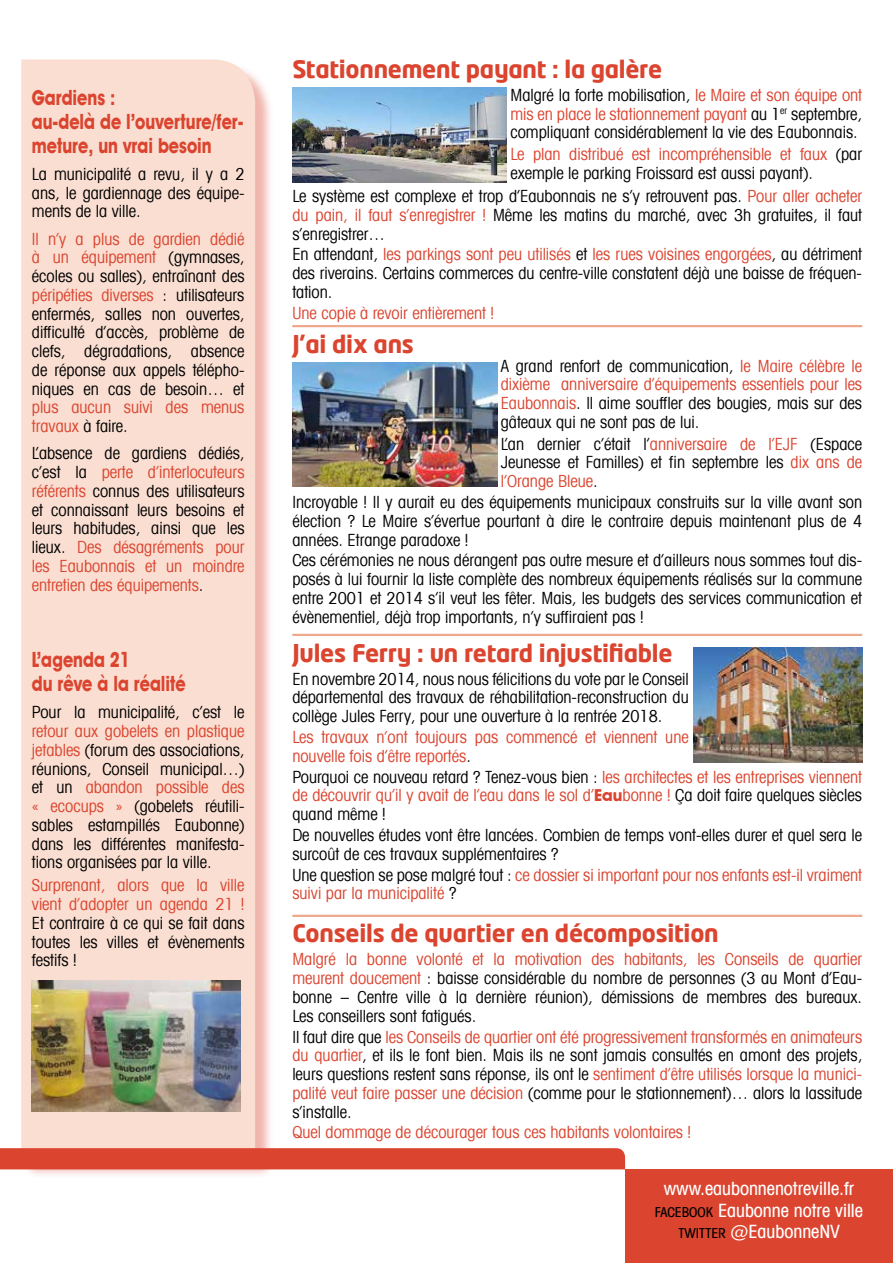
<style>
.page{position:relative;width:893px;height:1263px;background:#fff}
.page>*{position:absolute;margin:0;border:0;box-sizing:border-box;transform-origin:0 0}
.t1{font:700 24px "Neo Tech Std";letter-spacing:-.01em;color:#db442f}
.t2{font:700 21px/24px "Avant Garde IT Cby BT";color:#db442f;scale:.8 1}
.t3{font:500 condensed 18px/21.6px "Avant Garde IT Cby BT";color:#fff;text-align:center}
.t4{font:condensed 16.5px/18.8px "Avant Garde IT Cby BT";color:#000;text-align:justify}
.t5{font:condensed 16.5px/18.8px "Avant Garde IT Cby BT";color:#db442f}
.s1{color:#db442f}
.s2{color:#000}
.s3{font-weight:700;font-stretch:normal}
.s4{font-size:13.5px;color:#000}
</style>
<div class="page">
<div style="left:24px;top:62px;width:250px;height:1116px;background:#db442f;opacity:.4"></div>
<div style="left:21px;top:60px;width:234px;height:1088px;background:#f9ded1"></div>
<div style="left:625px;top:1169px;width:268px;height:94px;background:#db442f"></div>
<div style="left:0;top:1148px;width:625px;height:21px;background:#db442f"></div>
<svg style="left:44px;top:932px;width:38px;height:37px"></svg>
<svg style="left:39px;top:750px;width:39px;height:38px"></svg>
<hr style="left:292px;top:634px;width:570px;height:2px;background:#eea98d">
<hr style="left:292px;top:325px;width:570px;height:2px;background:#eea98d">
<hr style="left:292px;top:915px;width:570px;height:2px;background:#eea98d">
<img style="left:32px;top:981px;width:209px;height:130px">
<img style="left:292px;top:362px;width:205px;height:125px">
<img style="left:292px;top:87px;width:214px;height:96px">
<img style="left:693px;top:647px;width:169px;height:115px">
<p class="t2" style="left:32px;top:85px;width:266px">Gardiens :<br>au-delà de l’ouverture/fer&shy;meture, un vrai besoin</p>
<p class="t4" style="left:32px;top:165px;width:214px">La municipalité a revu, il y a 2 ans, le gardiennage des équipe&shy;ments de la ville.</p>
<p class="t4" style="left:32px;top:229px;width:214px"><span class="s1">Il n’y a plus de gardien dédié à un équipement</span> (gymnases, écoles ou salles), entraînant des <span class="s1">péripéties diverses</span> : utilisateurs enfermés, salles non ouvertes, difficulté d’accès, problème de clefs, dégradations, absence de réponse aux appels télépho&shy;niques en cas de besoin… et</p>
<p class="t5" style="left:32px;top:398px;width:214px">plus aucun suivi des menus travaux <span class="s2">à faire.</span></p>
<p class="t4" style="left:32px;top:444px;width:214px">L’absence de gardiens dédiés, c’est la <span class="s1">perte d’interlocuteurs référents</span> connus des utilisateurs et connaissant leurs besoins et leurs habitudes, ainsi que les lieux. <span class="s1">Des désagréments pour les Eaubonnais et un moindre entretien des équipements</span>.</p>
<p class="t2" style="left:32px;top:647px;width:194px">L’agenda 21<br>du rêve à la réalité</p>
<p class="t4" style="left:32px;top:703px;width:214px">Pour la municipalité, c’est le</p>
<p class="t4" style="left:32px;top:722px;width:214px"><span class="s1">retour aux gobelets en plastique jetables</span> (forum des associations, réunions, Conseil municipal…) et un <span class="s1">abandon possible des « ecocups »</span> (gobelets réutili&shy;sables estampillés Eaubonne) dans les différentes manifesta&shy;tions organisées par la ville.</p>
<p class="t5" style="left:32px;top:876px;width:214px">Surprenant, alors que la ville vient d’adopter un agenda 21 !</p>
<p class="t4" style="left:32px;top:913px;width:214px">Et contraire à ce qui se fait dans toutes les villes et évènements festifs !</p>
<h1 class="t1" style="left:292px;top:54px;width:371px">Stationnement payant : la galère</h1>
<p class="t4" style="left:510px;top:86px;width:353px">Malgré la forte mobilisation, <span class="s1">le Maire et son équipe ont mis en place le stationnement payant</span> au 1<sup>er</sup> septembre, compliquant considérablement la vie des Eaubonnais.</p>
<p class="t4" style="left:510px;top:145px;width:353px"><span class="s1">Le plan distribué est incompréhensible et faux</span> (par exemple le parking Froissard est aussi payant).</p>
<p class="t4" style="left:292px;top:187px;width:571px">Le système est complexe et trop d’Eaubonnais ne s’y retrouvent pas. <span class="s1">Pour aller acheter du pain, il faut s’enregistrer !</span> Même les matins du marché, avec 3h gratuites, il faut s’enregistrer…</p>
<p class="t4" style="left:292px;top:245px;width:571px">En attendant, <span class="s1">les parkings sont peu utilisés</span> et <span class="s1">les rues voisines engorgées</span>, au détriment des riverains. Certains commerces du centre-ville constatent déjà une baisse de fréquen&shy;tation.</p>
<p class="t5" style="left:292px;top:303px;width:203px">Une copie à revoir entièrement !</p>
<h1 class="t1" style="left:292px;top:328px;width:123px">J’ai dix ans</h1>
<p class="t4" style="left:501px;top:356px;width:363px">A grand renfort de communication, <span class="s1">le Maire célèbre le dixième anniversaire d’équipements essentiels pour les Eaubonnais</span>. Il aime souffler des bougies, mais sur des gâteaux qui ne sont pas de lui.</p>
<p class="t4" style="left:501px;top:434px;width:363px">L’an dernier c’était l’<span class="s1">anniversaire de l’EJF</span> (Espace Jeunesse et Familles) et fin septembre les <span class="s1">dix ans de l’Orange Bleue</span>.</p>
<p class="t4" style="left:292px;top:493px;width:571px">Incroyable ! Il y aurait eu des équipements municipaux construits sur la ville avant son élection ? Le Maire s’évertue pourtant à dire le contraire depuis maintenant plus de 4 années. Etrange paradoxe !</p>
<p class="t4" style="left:292px;top:551px;width:571px">Ces cérémonies ne nous dérangent pas outre mesure et d’ailleurs nous sommes tout dis&shy;posés à lui fournir la liste complète des nombreux équipements réalisés sur la commune entre 2001 et 2014 s’il veut les fêter. Mais, les budgets des services communication et évènementiel, déjà trop importants, n’y suffiraient pas !</p>
<h1 class="t1" style="left:292px;top:637px;width:382px">Jules Ferry : un retard injustifiable</h1>
<p class="t4" style="left:292px;top:669px;width:398px">En novembre 2014, nous nous félicitions du vote par le Conseil départemental des travaux de réhabilitation-reconstruction du collège Jules Ferry, pour une ouverture à la rentrée 2018.</p>
<p class="t5" style="left:292px;top:727px;width:398px">Les travaux n’ont toujours pas commencé et viennent une nouvelle fois d’être reportés<span class="s2">.</span></p>
<p class="t5" style="left:292px;top:767px;width:571px;text-align:justify"><span class="s2">Pourquoi ce nouveau retard ? Tenez-vous bien :</span> les architectes et les entreprises viennent de découvrir qu’il y avait de l’eau dans le sol d’<span class="s3">Eau</span>bonne ! <span class="s2">Ça doit faire quelques siècles quand même !</span></p>
<p class="t4" style="left:292px;top:825px;width:571px">De nouvelles études vont être lancées. Combien de temps vont-elles durer et quel sera le surcoût de ces travaux supplémentaires ?</p>
<p class="t5" style="left:292px;top:865px;width:571px"><span class="s2">Une question se pose malgré tout :</span> ce dossier si important pour nos enfants est-il vraiment suivi par la municipalité <span class="s2">?</span></p>
<h1 class="t1" style="left:292px;top:918px;width:428px">Conseils de quartier en décomposition</h1>
<p class="t4" style="left:292px;top:950px;width:571px"><span class="s1">Malgré la bonne volonté et la motivation des habitants, les Conseils de quartier meurent doucement</span> : baisse considérable du nombre de personnes (3 au Mont d’Eau&shy;bonne – Centre ville à la dernière réunion), démissions de membres des bureaux.<br>Les conseillers sont fatigués.</p>
<p class="t4" style="left:292px;top:1027px;width:571px">Il faut dire que <span class="s1">les Conseils de quartier ont été progressivement transformés en animateurs du quartier</span>, et ils le font bien. Mais ils ne sont jamais consultés en amont des projets, leurs questions restent sans réponse, ils ont le <span class="s1">sentiment d’être utilisés lorsque la munici&shy;palité veut faire passer une décision</span> (comme pour le stationnement)… alors la lassitude s’installe.</p>
<p class="t5" style="left:292px;top:1123px;width:400px">Quel dommage de décourager tous ces habitants volontaires !</p>
<p class="t3" style="left:655px;top:1178px;width:210px">www.eaubonnenotreville.fr<br><span class="s4">FACEBOOK</span> Eaubonne notre ville<br><span class="s4">TWITTER</span> @EaubonneNV</p>
</div>
